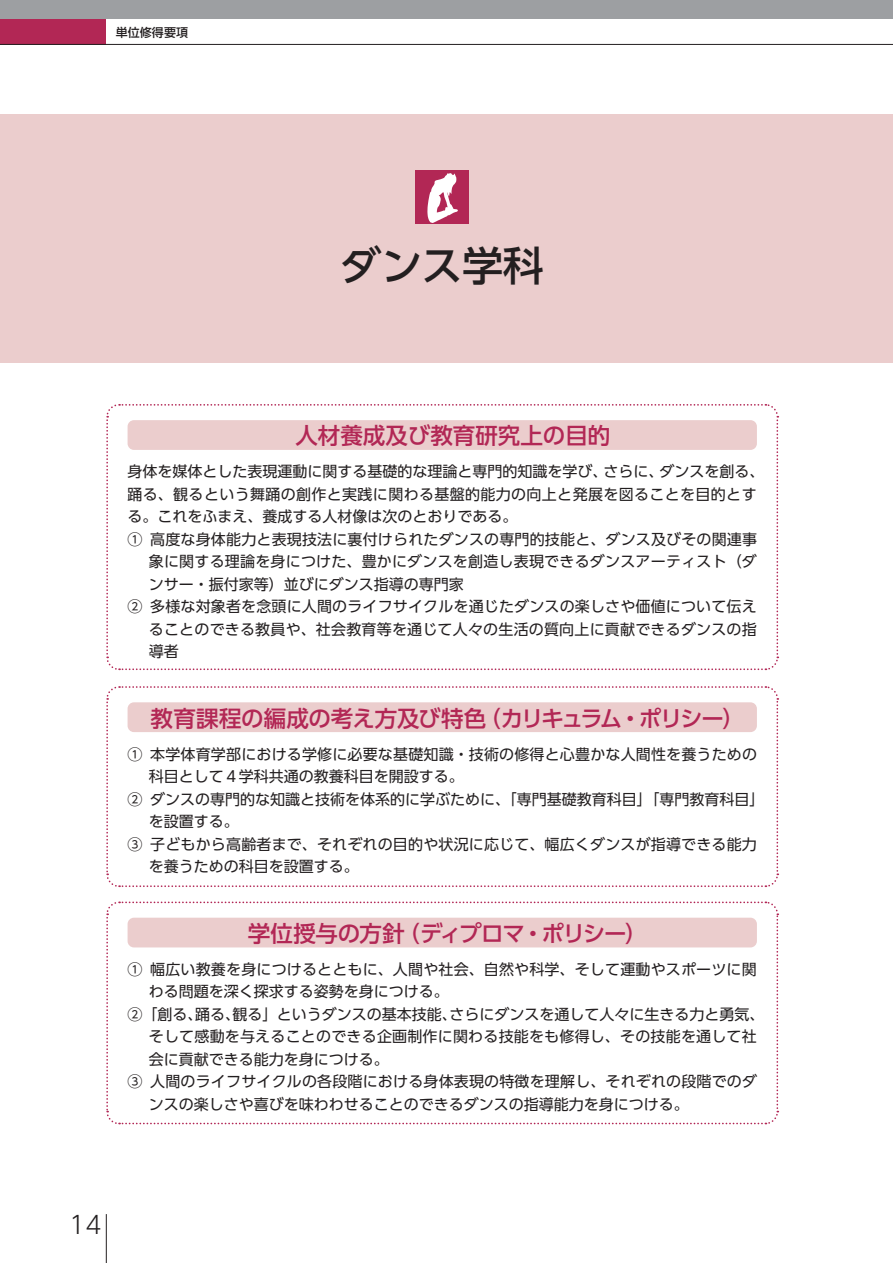
<style>
.page{position:relative;width:893px;height:1263px;background:#fff}
.page>*{position:absolute;margin:0;border:0;box-sizing:border-box;transform-origin:0 0}
.t1{font:500 40.5px "UD Shin Go Pro";color:#231f20}
.t2{font:300 24.45px "UD Shin Go Pro";color:#231f20}
.t3{font:500 22.5px "UD Shin Go Pro";color:#b22755}
.t4{font:500 22.5px "UD Shin Go Pro";letter-spacing:-.03em;color:#b22755}
.t5{font:15px "UD Shin Go Pro";letter-spacing:.01em;color:#231f20}
.t6{font:500 12px "UD Shin Go Pro";color:#231f20}
</style>
<div class="page">
<div style="left:0;top:115px;width:893px;height:248px;background:#ebcdcd"></div>
<div style="left:415px;top:170px;width:54px;height:53px;background:#b22755"></div>
<svg style="left:427px;top:173px;width:31px;height:50px"></svg>
<svg style="left:106px;top:404px;width:673px;height:267px"></svg>
<svg style="left:106px;top:686px;width:673px;height:202px"></svg>
<svg style="left:106px;top:901px;width:673px;height:224px"></svg>
<div style="left:0;top:19px;width:106px;height:26px;background:#b22755"></div>
<div style="left:0;top:0;width:893px;height:19px;background:#9d9fa2"></div>
<hr style="left:0;top:44px;width:893px;height:1px;background:#231f20">
<hr style="left:106px;top:1214px;width:1px;height:49px;background:#231f20">
<p class="t6" style="left:116px;top:22px;width:73px">単位修得要項</p>
<h1 class="t1" style="left:341px;top:232px;width:204px">ダンス学科</h1>
<h3 class="t3" style="left:295px;top:417px;width:317px">人材養成及び教育研究上の目的</h3>
<p class="t5" style="left:128px;top:459px;width:638px">身体を媒体とした表現運動に関する基礎的な理論と専門的知識を学び、さらに、ダンスを創る、</p>
<p class="t5" style="left:128px;top:482px;width:631px">踊る、観るという舞踊の創作と実践に関わる基盤的能力の向上と発展を図ることを目的とす</p>
<p class="t5" style="left:128px;top:504px;width:392px">る。これをふまえ、養成する人材像は次のとおりである。</p>
<p class="t5" style="left:128px;top:527px;width:631px">① 高度な身体能力と表現技法に裏付けられたダンスの専門的技能と、ダンス及びその関連事</p>
<p class="t5" style="left:149px;top:549px;width:610px">象に関する理論を身につけた、豊かにダンスを創造し表現できるダンスアーティスト（ダ</p>
<p class="t5" style="left:149px;top:572px;width:316px">ンサー・振付家等）並びにダンス指導の専門家</p>
<p class="t5" style="left:128px;top:594px;width:631px">② 多様な対象者を念頭に人間のライフサイクルを通じたダンスの楽しさや価値について伝え</p>
<p class="t5" style="left:149px;top:617px;width:609px">ることのできる教員や、社会教育等を通じて人々の生活の質向上に貢献できるダンスの指</p>
<p class="t5" style="left:149px;top:639px;width:31px">導者</p>
<h3 class="t3" style="left:151px;top:700px;width:596px">教育課程の編成の考え方及び特色（カリキュラム・ポリシー）</h3>
<p class="t5" style="left:128px;top:742px;width:631px">① 本学体育学部における学修に必要な基礎知識・技術の修得と心豊かな人間性を養うための</p>
<p class="t5" style="left:149px;top:764px;width:316px">科目として４学科共通の教養科目を開設する。</p>
<p class="t5" style="left:128px;top:787px;width:638px">② ダンスの専門的な知識と技術を体系的に学ぶために、「専門基礎教育科目」「専門教育科目」</p>
<p class="t5" style="left:149px;top:809px;width:91px">を設置する。</p>
<p class="t5" style="left:128px;top:832px;width:631px">③ 子どもから高齢者まで、それぞれの目的や状況に応じて、幅広くダンスが指導できる能力</p>
<p class="t5" style="left:149px;top:854px;width:211px">を養うための科目を設置する。</p>
<h3 class="t4" style="left:248px;top:915px;width:401px">学位授与の方針（ディプロマ・ポリシー）</h3>
<p class="t5" style="left:128px;top:957px;width:631px">① 幅広い教養を身につけるとともに、人間や社会、自然や科学、そして運動やスポーツに関</p>
<p class="t5" style="left:149px;top:979px;width:302px">わる問題を深く探求する姿勢を身につける。</p>
<p class="t5" style="left:128px;top:1002px;width:638px">② 「創る、踊る、観る」というダンスの基本技能、さらにダンスを通して人々に生きる力と勇気、</p>
<p class="t5" style="left:149px;top:1024px;width:609px">そして感動を与えることのできる企画制作に関わる技能をも修得し、その技能を通して社</p>
<p class="t5" style="left:149px;top:1047px;width:242px">会に貢献できる能力を身につける。</p>
<p class="t5" style="left:128px;top:1069px;width:631px">③ 人間のライフサイクルの各段階における身体表現の特徴を理解し、それぞれの段階でのダ</p>
<p class="t5" style="left:149px;top:1092px;width:542px">ンスの楽しさや喜びを味わわせることのできるダンスの指導能力を身につける。</p>
<h2 class="t2" style="left:69px;top:1205px;width:34px">14</h2>
</div>
